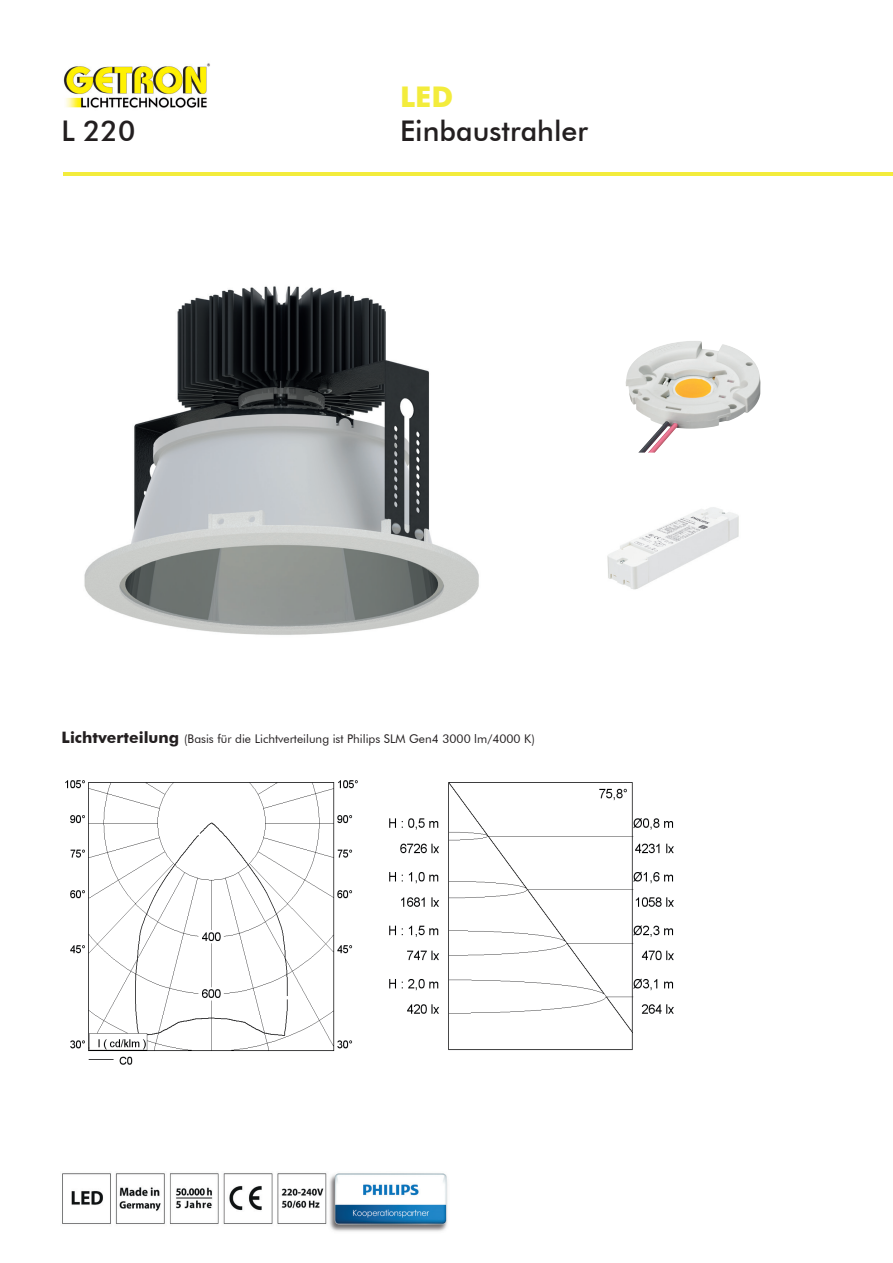
<style>
.page{position:relative;width:893px;height:1263px;background:#fff}
.page>*{position:absolute;margin:0;border:0;box-sizing:border-box;transform-origin:0 0}
.t1{font:500 28.5px "Futura BT";color:#231f20}
.t2{font:700 28.5px "Futura BT";color:#f3ec3c}
.t3{font:12px "Futura BT";color:#231f20}
.s1{font-weight:700;font-size:15.75px}
</style>
<div class="page">
<img style="left:63px;top:63px;width:147px;height:45px">
<img style="left:62px;top:1173px;width:386px;height:59px">
<img style="left:626px;top:341px;width:134px;height:112px">
<img style="left:389px;top:782px;width:285px;height:269px">
<img style="left:65px;top:780px;width:293px;height:285px">
<img style="left:84px;top:286px;width:395px;height:349px">
<img style="left:607px;top:507px;width:132px;height:83px">
<hr style="left:63px;top:172px;width:830px;height:4px;background:#f3ec3c">
<h1 class="t1" style="left:62px;top:113px;width:75px">L 220</h1>
<h1 class="t2" style="left:400px;top:79px;width:55px">LED</h1>
<h1 class="t1" style="left:400px;top:113px;width:189px">Einbaustrahler</h1>
<p class="t3" style="left:62px;top:731px;width:475px"><span class="s1">Lichtverteilung</span> (Basis für die Lichtverteilung ist Philips SLM Gen4 3000 lm/4000 K)</p>
</div>
